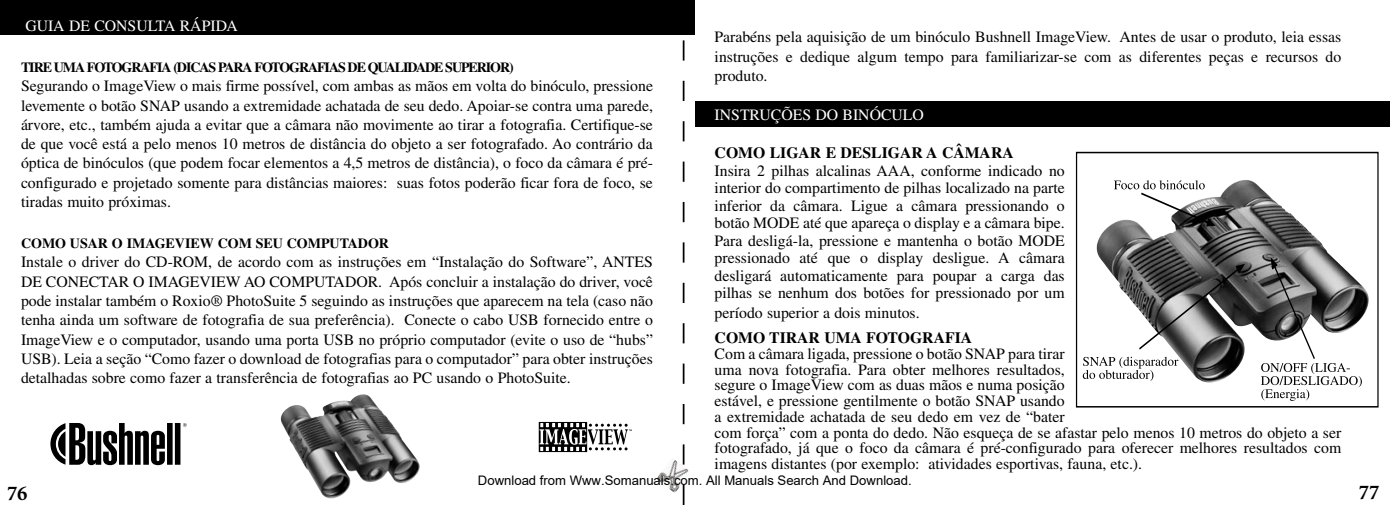
<style>
.page{position:relative;width:1390px;height:505px;background:#fff}
.page>*{position:absolute;margin:0;border:0;box-sizing:border-box;transform-origin:0 0}
.t1{font:700 21px "Minion";color:#000}
.t2{font:15.75px/19.2px "Times";color:#000;text-align:justify}
.t3{font:700 15.75px "Times";color:#000}
.t4{font:15.75px "Times";color:#fff}
.t5{font:700 14px "Times";letter-spacing:-.075em;color:#000}
.t6{font:700 14px "Times";color:#000}
.t7{font:13.12px "Arial";color:#000}
</style>
<div class="page">
<div style="left:695px;top:101px;width:695px;height:25px;background:#000"></div>
<div style="left:1076px;top:152px;width:302px;height:255px;border:1px solid #000"></div>
<img style="left:1096px;top:180px;width:273px;height:202px">
<svg style="left:1114px;top:180px;width:101px;height:46px"></svg>
<svg style="left:1261px;top:256px;width:101px;height:144px"></svg>
<svg style="left:1083px;top:263px;width:162px;height:117px"></svg>
<div style="left:0;top:0;width:695px;height:34px;background:#000"></div>
<svg style="left:50px;top:423px;width:137px;height:41px"></svg>
<svg style="left:539px;top:422px;width:93px;height:29px"></svg>
<img style="left:280px;top:394px;width:140px;height:105px">
<svg style="left:683px;top:34px;width:1px;height:470px"></svg>
<img style="left:656px;top:457px;width:33px;height:35px">
<p class="t4" style="left:25px;top:17px;width:214px">GUIA DE CONSULTA RÁPIDA</p>
<p class="t5" style="left:21px;top:59px;width:494px">TIRE UMA FOTOGRAFIA (DICAS PARA FOTOGRAFIAS DE QUALIDADE SUPERIOR)</p>
<p class="t2" style="left:21px;top:76px;width:633px">Segurando o ImageView o mais firme possível, com ambas as mãos em volta do binóculo, pressione levemente o botão SNAP usando a extremidade achatada de seu dedo. Apoiar-se contra uma parede, árvore, etc., também ajuda a evitar que a câmara não movimente ao tirar a fotografia. Certifique-se de que você está a pelo menos 10 metros de distância do objeto a ser fotografado. Ao contrário da óptica de binóculos (que podem focar elementos a 4,5 metros de distância), o foco da câmara é pré&shy;configurado e projetado somente para distâncias maiores: suas fotos poderão ficar fora de foco, se tiradas muito próximas.</p>
<p class="t6" style="left:21px;top:235px;width:369px">COMO USAR O IMAGEVIEW COM SEU COMPUTADOR</p>
<p class="t2" style="left:21px;top:252px;width:633px">Instale o driver do CD-ROM, de acordo com as instruções em “Instalação do Software”, ANTES DE CONECTAR O IMAGEVIEW AO COMPUTADOR. Após concluir a instalação do driver, você pode instalar também o Roxio® PhotoSuite 5 seguindo as instruções que aparecem na tela (caso não tenha ainda um software de fotografia de sua preferência). Conecte o cabo USB fornecido entre o ImageView e o computador, usando uma porta USB no próprio computador (evite o uso de “hubs” USB). Leia a seção “Como fazer o download de fotografias para o computador” para obter instruções detalhadas sobre como fazer a transferência de fotografias ao PC usando o PhotoSuite.</p>
<p class="t2" style="left:714px;top:27px;width:628px">Parabéns pela aquisição de um binóculo Bushnell ImageView. Antes de usar o produto, leia essas instruções e dedique algum tempo para familiarizar-se com as diferentes peças e recursos do produto.</p>
<p class="t4" style="left:714px;top:105px;width:211px">INSTRUÇÕES DO BINÓCULO</p>
<p class="t3" style="left:714px;top:143px;width:301px">COMO LIGAR E DESLIGAR A CÂMARA</p>
<p class="t2" style="left:714px;top:161px;width:352px;line-height:17.5px">Insira 2 pilhas alcalinas AAA, conforme indicado no interior do compartimento de pilhas localizado na parte inferior da câmara. Ligue a câmara pressionando o botão MODE até que apareça o display e a câmara bipe.<br>Para desligá-la, pressione e mantenha o botão MODE pressionado até que o display desligue. A câmara desligará automaticamente para poupar a carga das pilhas se nenhum dos botões for pressionado por um</p>
<p class="t2" style="left:714px;top:302px;width:207px">período superior a dois minutos.</p>
<p class="t3" style="left:714px;top:328px;width:259px">COMO TIRAR UMA FOTOGRAFIA</p>
<p class="t2" style="left:714px;top:345px;width:628px;line-height:15.8px;text-align:left">Com a câmara ligada, pressione o botão SNAP para tirar<br>uma nova fotografia. Para obter melhores resultados,<br>segure o ImageView com as duas mãos e numa posição<br>estável, e pressione gentilmente o botão SNAP usando<br>a extremidade achatada de seu dedo em vez de “bater<br>com força” com a ponta do dedo. Não esqueça de se afastar pelo menos 10 metros do objeto a ser fotografado, já que o foco da câmara é pré-configurado para oferecer melhores resultados com imagens distantes (por exemplo: atividades esportivas, fauna, etc.).</p>
<p class="t7" style="left:478px;top:472px;width:435px">Download from Www.Somanuals.com. All Manuals Search And Download.</p>
<h1 class="t1" style="left:7px;top:482px;width:22px">76</h1>
<h1 class="t1" style="left:1359px;top:481px;width:22px">77</h1>
</div>
